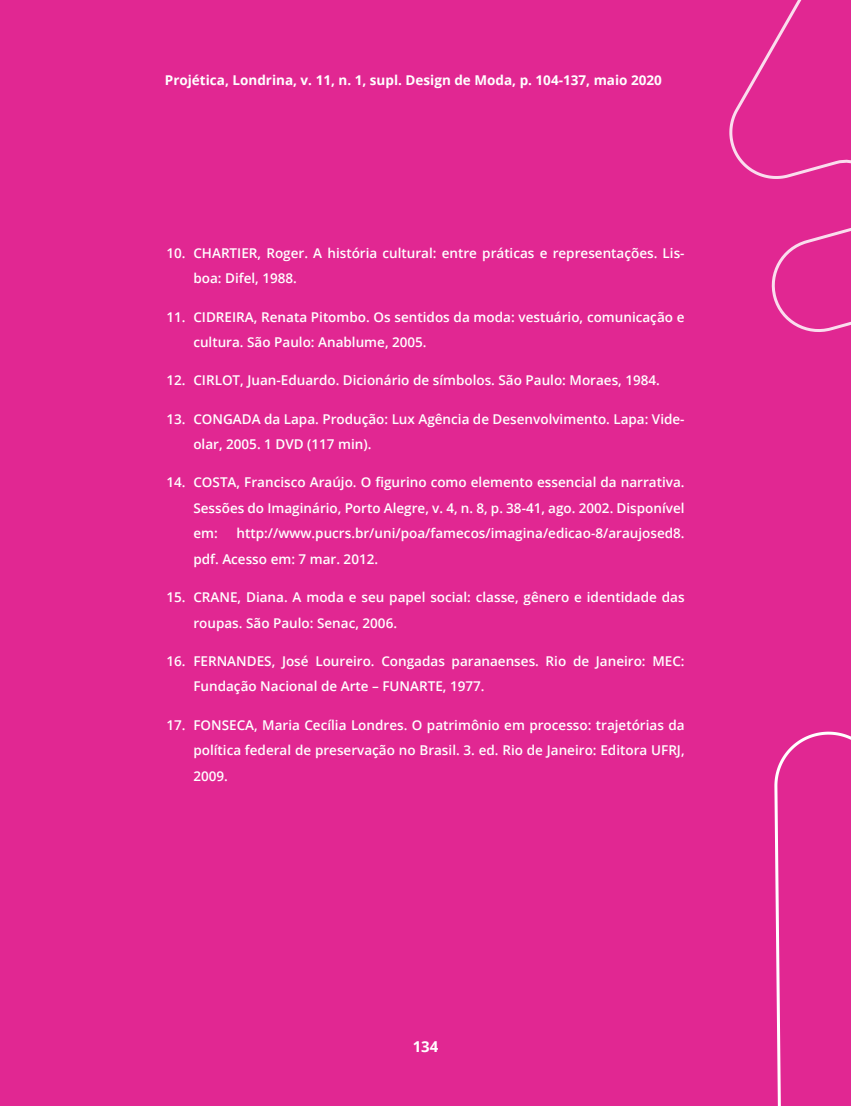
<style>
.page{position:relative;width:851px;height:1106px;background:#fff}
.page>*{position:absolute;margin:0;border:0;box-sizing:border-box;transform-origin:0 0}
.t1{font:700 15px "Open Sans";color:#fff}
.t2{font:600 13.5px/25.5px "Open Sans";color:#fff}
.t3{font:700 13.5px "Open Sans";color:#fff}
</style>
<div class="page">
<div style="left:0;top:0;width:850px;height:1106px;background:#e12792"></div>
<svg style="left:729px;top:0;width:121px;height:289px"></svg>
<svg style="left:772px;top:230px;width:78px;height:876px"></svg>
<p class="t3" style="left:165px;top:70px;width:498px">Projética, Londrina, v. 11, n. 1, supl. Design de Moda, p. 104-137, maio 2020</p>
<p class="t2" style="left:193px;top:240px;width:492px;text-indent:-27px">10. CHARTIER, Roger. A história cultural: entre práticas e representações. Lis&shy;boa: Difel, 1988.</p>
<p class="t2" style="left:193px;top:303px;width:492px;text-indent:-27px">11. CIDREIRA, Renata Pitombo. Os sentidos da moda: vestuário, comunicação e cultura. São Paulo: Anablume, 2005.</p>
<p class="t2" style="left:166px;top:367px;width:495px">12. CIRLOT, Juan-Eduardo. Dicionário de símbolos. São Paulo: Moraes, 1984.</p>
<p class="t2" style="left:193px;top:405px;width:492px;text-indent:-27px">13. CONGADA da Lapa. Produção: Lux Agência de Desenvolvimento. Lapa: Vide&shy;olar, 2005. 1 DVD (117 min).</p>
<p class="t2" style="left:193px;top:469px;width:492px;text-align:justify;text-indent:-27px">14. COSTA, Francisco Araújo. O figurino como elemento essencial da narrativa.<br>Sessões do Imaginário, Porto Alegre, v. 4, n. 8, p. 38-41, ago. 2002. Disponível em:</p>
<p class="t2" style="left:193px;top:520px;width:492px;text-indent:43px">http://www.pucrs.br/uni/poa/famecos/imagina/edicao-8/araujosed8. pdf. Acesso em: 7 mar. 2012.</p>
<p class="t2" style="left:193px;top:584px;width:492px;text-indent:-27px">15. CRANE, Diana. A moda e seu papel social: classe, gênero e identidade das roupas. São Paulo: Senac, 2006.</p>
<p class="t2" style="left:193px;top:648px;width:492px;text-indent:-27px">16. FERNANDES, José Loureiro. Congadas paranaenses. Rio de Janeiro: MEC:<br>Fundação Nacional de Arte – FUNARTE, 1977.</p>
<p class="t2" style="left:193px;top:712px;width:492px;text-align:justify;text-indent:-27px">17. FONSECA, Maria Cecília Londres. O patrimônio em processo: trajetórias da política federal de preservação no Brasil. 3. ed. Rio de Janeiro: Editora UFRJ, 2009.</p>
<p class="t1" style="left:412px;top:1035px;width:27px">134</p>
</div>
